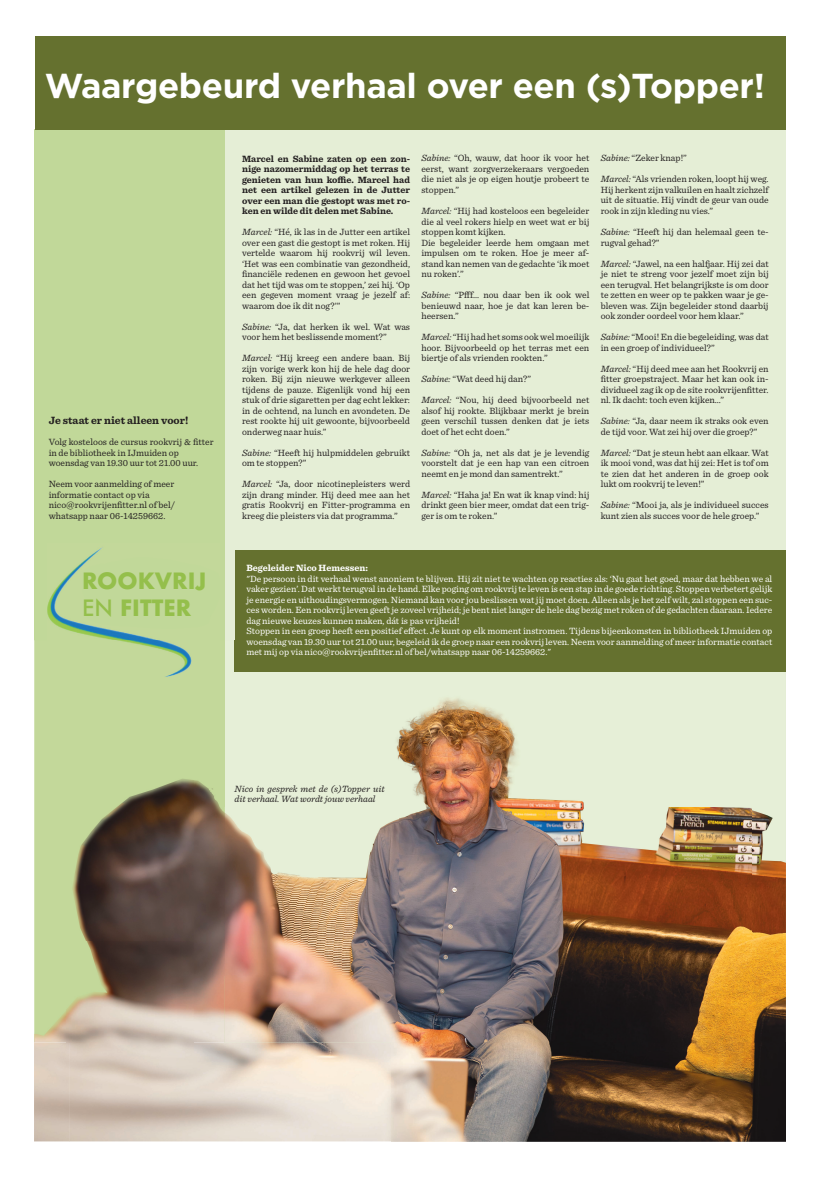
<style>
.page{position:relative;width:820px;height:1177px;background:#fff}
.page>*{position:absolute;margin:0;border:0;box-sizing:border-box;transform-origin:0 0}
.t1{font:700 34.6px "Gotham";letter-spacing:-.01em;color:#fff}
.t2{font:700 21.8px/26.2px "Futura";color:#94bf4b}
.t3{font:700 11px "Sentinel";color:#231f20}
.t4{font:9.5px/10.5px "Sentinel";color:#231f20;text-align:justify}
.t5{font:9.5px/10.5px "Sentinel";color:#fff}
.t6{font:700 9.5px/10.5px "Sentinel";color:#231f20;text-align:justify}
.t7{font:italic 9.5px/10.5px "Sentinel";color:#231f20}
.t8{font:700 9.5px "Sentinel";color:#fff}
.s1{font-weight:500}
.s2{font-style:italic}
</style>
<div class="page">
<div style="left:225px;top:130px;width:560px;height:912px;background:#e5eed6"></div>
<div style="left:234px;top:550px;width:551px;height:122px;background:#65712f"></div>
<div style="left:35px;top:129px;width:190px;height:913px;background:#c1d899"></div>
<div style="left:35px;top:36px;width:750px;height:93px;background:#65712f"></div>
<img style="left:750px;top:808px;width:35px;height:333px">
<img style="left:69px;top:1042px;width:681px;height:99px">
<img style="left:225px;top:730px;width:175px;height:245px">
<img style="left:400px;top:698px;width:350px;height:277px">
<img style="left:225px;top:975px;width:525px;height:67px">
<img style="left:35px;top:1011px;width:31px;height:31px">
<img style="left:193px;top:780px;width:32px;height:262px">
<img style="left:66px;top:779px;width:127px;height:263px">
<img style="left:47px;top:547px;width:145px;height:130px">
<svg style="left:81px;top:556px;width:111px;height:73px"></svg>
<h1 class="t1" style="left:45px;top:63px;width:721px">Waargebeurd verhaal over een (s)Topper!</h1>
<p class="t3" style="left:49px;top:412px;width:141px">Je staat er niet alleen voor!</p>
<p class="t4" style="left:49px;top:436px;width:166px;text-align:left">Volg kosteloos de cursus rookvrij &amp; fitter in de bibliotheek in IJmuiden op woensdag van 19.30 uur tot 21.00 uur.</p>
<p class="t4" style="left:49px;top:478px;width:128px;text-align:left">Neem voor aanmelding of meer informatie contact op via nico@rookvrijenfitter.nl of bel/ whatsapp naar 06-14259662.</p>
<h2 class="t2" style="left:82px;top:568px;width:126px">ROOKVRĲ<br><span class="s1">EN</span> FITTER</h2>
<p class="t6" style="left:242px;top:153px;width:169px">Marcel en Sabine zaten op een zon&shy;nige nazomermiddag op het terras te genieten van hun koffie. Marcel had net een artikel gelezen in de Jutter over een man die gestopt was met ro&shy;ken en wilde dit delen met Sabine.</p>
<p class="t4" style="left:242px;top:226px;width:169px"><span class="s2">Marcel:</span> “Hé, ik las in de Jutter een artikel over een gast die gestopt is met roken. Hij vertelde waarom hij rookvrij wil leven. ‘Het was een combinatie van gezondheid, financiële redenen en gewoon het gevoel dat het tijd was om te stoppen,’ zei hij. ‘Op een gegeven moment vraag je jezelf af: waarom doe ik dit nog?’”</p>
<p class="t4" style="left:242px;top:320px;width:169px"><span class="s2">Sabine:</span> “Ja, dat herken ik wel. Wat was voor hem het beslissende moment?”</p>
<p class="t4" style="left:242px;top:352px;width:169px"><span class="s2">Marcel:</span> “Hij kreeg een andere baan. Bij zijn vorige werk kon hij de hele dag door roken. Bij zijn nieuwe werkgever alleen tijdens de pauze. Eigenlijk vond hij een stuk of drie sigaretten per dag echt lekker: in de ochtend, na lunch en avondeten. De rest rookte hij uit gewoonte, bijvoorbeeld onderweg naar huis.”</p>
<p class="t4" style="left:242px;top:446px;width:169px"><span class="s2">Sabine:</span> “Heeft hij hulpmiddelen gebruikt om te stoppen?”</p>
<p class="t4" style="left:242px;top:478px;width:169px"><span class="s2">Marcel:</span> “Ja, door nicotinepleisters werd zijn drang minder. Hij deed mee aan het gratis Rookvrij en Fitter-programma en kreeg die pleisters via dat programma.”</p>
<p class="t4" style="left:421px;top:152px;width:169px"><span class="s2">Sabine:</span> “Oh, wauw, dat hoor ik voor het eerst, want zorgverzekeraars vergoeden die niet als je op eigen houtje probeert te stoppen.”</p>
<p class="t4" style="left:421px;top:205px;width:169px;text-align:left"><span class="s2">Marcel:</span> “Hij had kosteloos een begeleider die al veel rokers hielp en weet wat er bij stoppen komt kijken.<br>Die begeleider leerde hem omgaan met impulsen om te roken. Hoe je meer af&shy;stand kan nemen van de gedachte ‘ik moet nu roken’.”</p>
<p class="t4" style="left:421px;top:289px;width:169px"><span class="s2">Sabine:</span> “Pfff… nou daar ben ik ook wel benieuwd naar, hoe je dat kan leren be&shy;heersen.”</p>
<p class="t4" style="left:421px;top:331px;width:169px"><span class="s2">Marcel:</span> “Hij had het soms ook wel moeilijk hoor. Bijvoorbeeld op het terras met een biertje of als vrienden rookten.”</p>
<p class="t4" style="left:421px;top:373px;width:111px"><span class="s2">Sabine:</span> “Wat deed hij dan?”</p>
<p class="t4" style="left:421px;top:394px;width:169px"><span class="s2">Marcel:</span> “Nou, hij deed bijvoorbeeld net alsof hij rookte. Blijkbaar merkt je brein geen verschil tussen denken dat je iets doet of het echt doen.”</p>
<p class="t4" style="left:421px;top:446px;width:169px"><span class="s2">Sabine:</span> “Oh ja, net als dat je je levendig voorstelt dat je een hap van een citroen neemt en je mond dan samentrekt.”</p>
<p class="t4" style="left:421px;top:488px;width:169px"><span class="s2">Marcel:</span> “Haha ja! En wat ik knap vind: hij drinkt geen bier meer, omdat dat een trig&shy;ger is om te roken.”</p>
<p class="t4" style="left:600px;top:152px;width:88px"><span class="s2">Sabine:</span> “Zeker knap!”</p>
<p class="t4" style="left:600px;top:173px;width:169px"><span class="s2">Marcel:</span> “Als vrienden roken, loopt hij weg.<br>Hij herkent zijn valkuilen en haalt zichzelf uit de situatie. Hij vindt de geur van oude rook in zijn kleding nu vies.”</p>
<p class="t4" style="left:600px;top:226px;width:169px"><span class="s2">Sabine:</span> “Heeft hij dan helemaal geen te&shy;rugval gehad?”</p>
<p class="t4" style="left:600px;top:257px;width:169px"><span class="s2">Marcel:</span> “Jawel, na een halfjaar. Hij zei dat je niet te streng voor jezelf moet zijn bij een terugval. Het belangrijkste is om door te zetten en weer op te pakken waar je ge&shy;bleven was. Zijn begeleider stond daarbij ook zonder oordeel voor hem klaar.”</p>
<p class="t4" style="left:600px;top:331px;width:169px"><span class="s2">Sabine:</span> “Mooi! En die begeleiding, was dat in een groep of individueel?”</p>
<p class="t4" style="left:600px;top:362px;width:169px"><span class="s2">Marcel:</span> “Hij deed mee aan het Rookvrij en fitter groepstraject. Maar het kan ook in&shy;dividueel zag ik op de site rookvrijenfitter. nl. Ik dacht: toch even kijken…”</p>
<p class="t4" style="left:600px;top:415px;width:169px"><span class="s2">Sabine:</span> “Ja, daar neem ik straks ook even de tijd voor. Wat zei hij over die groep?”</p>
<p class="t4" style="left:600px;top:446px;width:169px"><span class="s2">Marcel:</span> “Dat je steun hebt aan elkaar. Wat ik mooi vond, was dat hij zei: Het is tof om te zien dat het anderen in de groep ook lukt om rookvrij te leven!”</p>
<p class="t4" style="left:600px;top:499px;width:169px"><span class="s2">Sabine:</span> “Mooi ja, als je individueel succes kunt zien als succes voor de hele groep.”</p>
<p class="t8" style="left:246px;top:560px;width:123px">Begeleider Nico Hemessen:</p>
<p class="t5" style="left:246px;top:572px;width:527px">"De persoon in dit verhaal wenst anoniem te blijven. Hij zit niet te wachten op reacties als: ‘Nu gaat het goed, maar dat hebben we al vaker gezien’. Dat werkt terugval in de hand. Elke poging om rookvrij te leven is een stap in de goede richting. Stoppen verbetert gelijk je energie en uithoudingsvermogen. Niemand kan voor jou beslissen wat jij moet doen. Alleen als je het zelf wilt, zal stoppen een suc&shy;ces worden. Een rookvrij leven geeft je zoveel vrijheid; je bent niet langer de hele dag bezig met roken of de gedachten daaraan. Iedere dag nieuwe keuzes kunnen maken, dát is pas vrijheid!<br>Stoppen in een groep heeft een positief effect. Je kunt op elk moment instromen. Tijdens bijeenkomsten in bibliotheek IJmuiden op woensdag van 19.30 uur tot 21.00 uur, begeleid ik de groep naar een rookvrij leven. Neem voor aanmelding of meer informatie contact met mij op via nico@rookvrijenfitter.nl of bel/whatsapp naar 06-14259662."</p>
<p class="t7" style="left:234px;top:782px;width:151px">Nico in gesprek met de (s)Topper uit dit verhaal. Wat wordt jouw verhaal</p>
</div>
